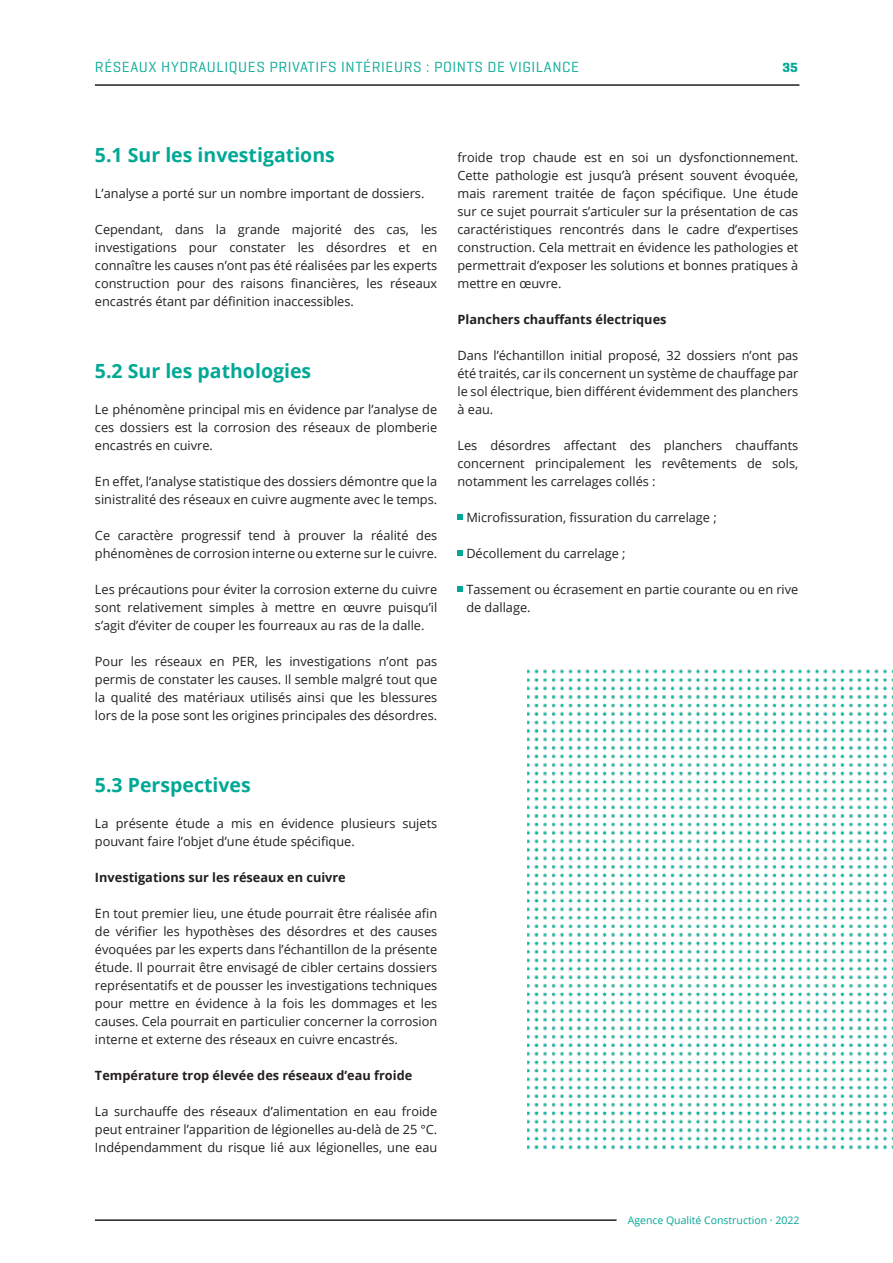
<style>
.page{position:relative;width:893px;height:1263px;background:#fff}
.page>*{position:absolute;margin:0;border:0;box-sizing:border-box;transform-origin:0 0}
.intertitre{font:700 19.5px "Open Sans";color:#00a895}
.t1{font:15px "Geogrotesque Stencil A";letter-spacing:.04em;color:#00a895}
.t2{font:700 13.5px "Geogrotesque Stencil A";color:#00a895}
.texte_courant{font:12.75px/18px "Open Sans";color:#231f20;text-align:justify}
.texte_courant-2{font:700 12.75px "Open Sans";color:#231f20}
.t3{font:10.5px "Open Sans";color:#00a895}
</style>
<div class="page">
<img style="left:527px;top:669px;width:366px;height:481px">
<svg style="left:457px;top:514px;width:6px;height:6px"></svg>
<svg style="left:457px;top:550px;width:6px;height:6px"></svg>
<svg style="left:457px;top:586px;width:6px;height:6px"></svg>
<hr style="left:95px;top:84px;width:704px;height:2px;background:#231f20">
<hr style="left:95px;top:1219px;width:522px;height:2px;background:#231f20">
<p class="t1" style="left:95px;top:58px;width:485px">RÉSEAUX HYDRAULIQUES PRIVATIFS INTÉRIEURS : POINTS DE VIGILANCE</p>
<p class="t2" style="left:783px;top:59px;width:17px">35</p>
<p class="intertitre" style="left:95px;top:141px;width:241px">5.1 Sur les investigations</p>
<p class="texte_courant" style="left:95px;top:184px;width:331px">L’analyse a porté sur un nombre important de dossiers.</p>
<p class="texte_courant" style="left:95px;top:220px;width:344px">Cependant, dans la grande majorité des cas, les investigations pour constater les désordres et en connaître les causes n’ont pas été réalisées par les experts construction pour des raisons financières, les réseaux encastrés étant par définition inaccessibles.</p>
<p class="intertitre" style="left:95px;top:357px;width:218px">5.2 Sur les pathologies</p>
<p class="texte_courant" style="left:95px;top:400px;width:344px">Le phénomène principal mis en évidence par l’analyse de ces dossiers est la corrosion des réseaux de plomberie encastrés en cuivre.</p>
<p class="texte_courant" style="left:95px;top:472px;width:344px">En effet, l’analyse statistique des dossiers démontre que la sinistralité des réseaux en cuivre augmente avec le temps.</p>
<p class="texte_courant" style="left:95px;top:526px;width:344px">Ce caractère progressif tend à prouver la réalité des phénomènes de corrosion interne ou externe sur le cuivre.</p>
<p class="texte_courant" style="left:95px;top:580px;width:344px">Les précautions pour éviter la corrosion externe du cuivre sont relativement simples à mettre en œuvre puisqu’il s’agit d’éviter de couper les fourreaux au ras de la dalle.</p>
<p class="texte_courant" style="left:95px;top:652px;width:344px">Pour les réseaux en PER, les investigations n’ont pas permis de constater les causes. Il semble malgré tout que la qualité des matériaux utilisés ainsi que les blessures lors de la pose sont les origines principales des désordres.</p>
<p class="texte_courant" style="left:457px;top:148px;width:342px">froide trop chaude est en soi un dysfonctionnement.<br>Cette pathologie est jusqu’à présent souvent évoquée, mais rarement traitée de façon spécifique. Une étude sur ce sujet pourrait s’articuler sur la présentation de cas caractéristiques rencontrés dans le cadre d’expertises construction. Cela mettrait en évidence les pathologies et permettrait d’exposer les solutions et bonnes pratiques à mettre en œuvre.</p>
<p class="texte_courant-2" style="left:457px;top:310px;width:211px">Planchers chauffants électriques</p>
<p class="texte_courant" style="left:457px;top:346px;width:342px">Dans l’échantillon initial proposé, 32 dossiers n’ont pas été traités, car ils concernent un système de chauffage par le sol électrique, bien différent évidemment des planchers à eau.</p>
<p class="texte_courant" style="left:457px;top:436px;width:342px">Les désordres affectant des planchers chauffants concernent principalement les revêtements de sols, notamment les carrelages collés :</p>
<p class="texte_courant" style="left:466px;top:508px;width:252px">Microfissuration, fissuration du carrelage ;</p>
<p class="texte_courant" style="left:466px;top:544px;width:161px">Décollement du carrelage ;</p>
<p class="texte_courant" style="left:466px;top:580px;width:334px">Tassement ou écrasement en partie courante ou en rive de dallage.</p>
<p class="intertitre" style="left:95px;top:771px;width:157px">5.3 Perspectives</p>
<p class="texte_courant" style="left:95px;top:814px;width:344px">La présente étude a mis en évidence plusieurs sujets pouvant faire l’objet d’une étude spécifique.</p>
<p class="texte_courant-2" style="left:95px;top:868px;width:252px">Investigations sur les réseaux en cuivre</p>
<p class="texte_courant" style="left:95px;top:904px;width:344px">En tout premier lieu, une étude pourrait être réalisée afin de vérifier les hypothèses des désordres et des causes évoquées par les experts dans l’échantillon de la présente étude. Il pourrait être envisagé de cibler certains dossiers représentatifs et de pousser les investigations techniques pour mettre en évidence à la fois les dommages et les causes. Cela pourrait en particulier concerner la corrosion interne et externe des réseaux en cuivre encastrés.</p>
<p class="texte_courant-2" style="left:95px;top:1066px;width:319px">Température trop élevée des réseaux d’eau froide</p>
<p class="texte_courant" style="left:95px;top:1102px;width:344px">La surchauffe des réseaux d’alimentation en eau froide peut entrainer l’apparition de légionelles au-delà de 25 °C.<br>Indépendamment du risque lié aux légionelles, une eau</p>
<p class="t3" style="left:628px;top:1213px;width:173px">Agence Qualité Construction · 2022</p>
</div>
